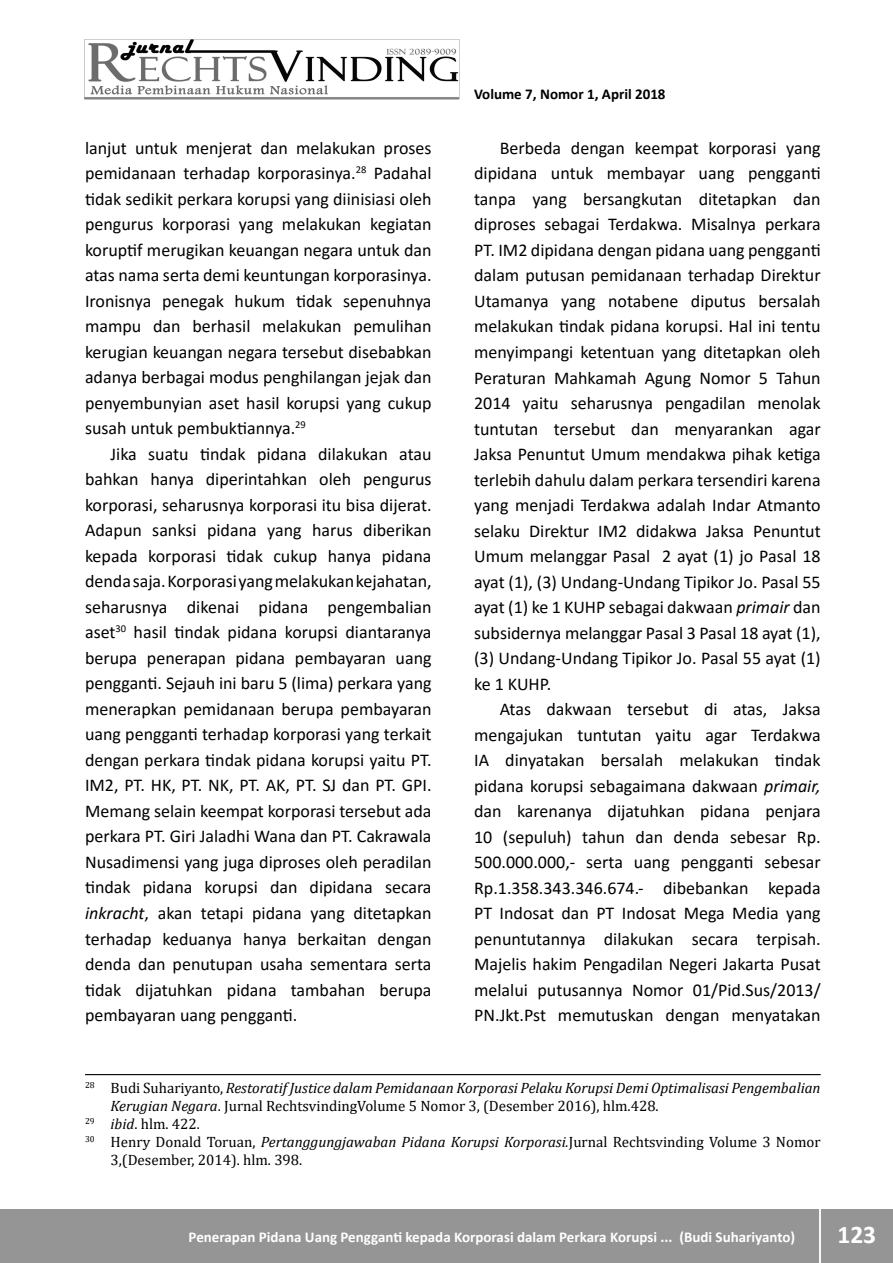
<style>
.page{position:relative;width:893px;height:1263px;background:#fff}
.page>*{position:absolute;margin:0;border:0;box-sizing:border-box;transform-origin:0 0}
.t1{font:700 25.5px "Calibri";color:#fff}
.t2{font:18px/25.5px "Calibri";color:#000;text-align:justify}
.t3{font:15px "Cambria";color:#000}
.t4{font:italic 15px "Cambria";color:#000}
.t5{font:700 15px "Calibri";color:#fff}
.t6{font:700 15px "Calibri";color:#000}
.s1{font-style:italic}
.s2{font-style:normal}
</style>
<div class="page">
<div style="left:0;top:1209px;width:893px;height:54px;background:#959595"></div>
<hr style="left:819px;top:1206px;width:2px;height:57px;background:#fff">
<img style="left:85px;top:39px;width:375px;height:60px">
<hr style="left:85px;top:1074px;width:736px;height:1px;background:#000">
<p class="t2" style="left:85px;top:135px;width:348px">lanjut untuk menjerat dan melakukan proses pemidanaan terhadap korporasinya.<sup>28</sup> Padahal tidak sedikit perkara korupsi yang diinisiasi oleh pengurus korporasi yang melakukan kegiatan koruptif merugikan keuangan negara untuk dan atas nama serta demi keuntungan korporasinya.<br>Ironisnya penegak hukum tidak sepenuhnya mampu dan berhasil melakukan pemulihan kerugian keuangan negara tersebut disebabkan adanya berbagai modus penghilangan jejak dan penyembunyian aset hasil korupsi yang cukup susah untuk pembuktiannya.<sup>29</sup></p>
<p class="t2" style="left:85px;top:441px;width:348px;text-indent:26px">Jika suatu tindak pidana dilakukan atau bahkan hanya diperintahkan oleh pengurus korporasi, seharusnya korporasi itu bisa dijerat.<br>Adapun sanksi pidana yang harus diberikan kepada korporasi tidak cukup hanya pidana denda saja. Korporasi yang melakukan kejahatan, seharusnya dikenai pidana pengembalian aset<sup>30</sup> hasil tindak pidana korupsi diantaranya berupa penerapan pidana pembayaran uang pengganti. Sejauh ini baru 5 (lima) perkara yang menerapkan pemidanaan berupa pembayaran uang pengganti terhadap korporasi yang terkait dengan perkara tindak pidana korupsi yaitu PT.<br>IM2, PT. HK, PT. NK, PT. AK, PT. SJ dan PT. GPI.<br>Memang selain keempat korporasi tersebut ada perkara PT. Giri Jaladhi Wana dan PT. Cakrawala Nusadimensi yang juga diproses oleh peradilan tindak pidana korupsi dan dipidana secara <span class="s1">inkracht</span>, akan tetapi pidana yang ditetapkan terhadap keduanya hanya berkaitan dengan denda dan penutupan usaha sementara serta tidak dijatuhkan pidana tambahan berupa pembayaran uang pengganti.</p>
<p class="t6" style="left:474px;top:84px;width:193px">Volume 7, Nomor 1, April 2018</p>
<p class="t2" style="left:474px;top:135px;width:348px;text-indent:26px">Berbeda dengan keempat korporasi yang dipidana untuk membayar uang pengganti tanpa yang bersangkutan ditetapkan dan diproses sebagai Terdakwa. Misalnya perkara PT. IM2 dipidana dengan pidana uang pengganti dalam putusan pemidanaan terhadap Direktur Utamanya yang notabene diputus bersalah melakukan tindak pidana korupsi. Hal ini tentu menyimpangi ketentuan yang ditetapkan oleh Peraturan Mahkamah Agung Nomor 5 Tahun 2014 yaitu seharusnya pengadilan menolak tuntutan tersebut dan menyarankan agar Jaksa Penuntut Umum mendakwa pihak ketiga terlebih dahulu dalam perkara tersendiri karena yang menjadi Terdakwa adalah Indar Atmanto selaku Direktur IM2 didakwa Jaksa Penuntut Umum melanggar Pasal 2 ayat (1) jo Pasal 18 ayat (1), (3) Undang-Undang Tipikor Jo. Pasal 55 ayat (1) ke 1 KUHP sebagai dakwaan <span class="s1">primair</span> dan subsidernya melanggar Pasal 3 Pasal 18 ayat (1), (3) Undang-Undang Tipikor Jo. Pasal 55 ayat (1) ke 1 KUHP.</p>
<p class="t2" style="left:474px;top:696px;width:348px;text-indent:26px">Atas dakwaan tersebut di atas, Jaksa mengajukan tuntutan yaitu agar Terdakwa IA dinyatakan bersalah melakukan tindak pidana korupsi sebagaimana dakwaan <span class="s1">primair, </span>dan karenanya dijatuhkan pidana penjara 10 (sepuluh) tahun dan denda sebesar Rp.<br>500.000.000,- serta uang pengganti sebesar Rp.1.358.343.346.674.- dibebankan kepada PT Indosat dan PT Indosat Mega Media yang penuntutannya dilakukan secara terpisah.<br>Majelis hakim Pengadilan Negeri Jakarta Pusat melalui putusannya Nomor 01/Pid.Sus/2013/ PN.Jkt.Pst memutuskan dengan menyatakan</p>
<p class="t4" style="left:85px;top:1077px;width:737px"><sup>28</sup> <span class="s2">Budi Suhariyanto,</span> Restoratif Justice dalam Pemidanaan Korporasi Pelaku Korupsi Demi Optimalisasi Pengembalian</p>
<p class="t3" style="left:111px;top:1097px;width:550px"><span class="s1">Kerugian Negara</span>. Jurnal RechtsvindingVolume 5 Nomor 3, (Desember 2016), hlm.428.</p>
<p class="t3" style="left:85px;top:1115px;width:116px"><sup>29</sup> <span class="s1">ibid</span>. hlm. 422.</p>
<p class="t3" style="left:85px;top:1133px;width:737px"><sup>30</sup> Henry Donald Toruan, <span class="s1">Pertanggungjawaban Pidana Korupsi Korporasi.</span>Jurnal Rechtsvinding Volume 3 Nomor</p>
<p class="t3" style="left:111px;top:1151px;width:193px">3,(Desember, 2014). hlm. 398.</p>
<p class="t5" style="left:189px;top:1227px;width:608px">Penerapan Pidana Uang Pengganti kepada Korporasi dalam Perkara Korupsi ... (Budi Suhariyanto)</p>
<h1 class="t1" style="left:837px;top:1216px;width:40px">123</h1>
</div>
